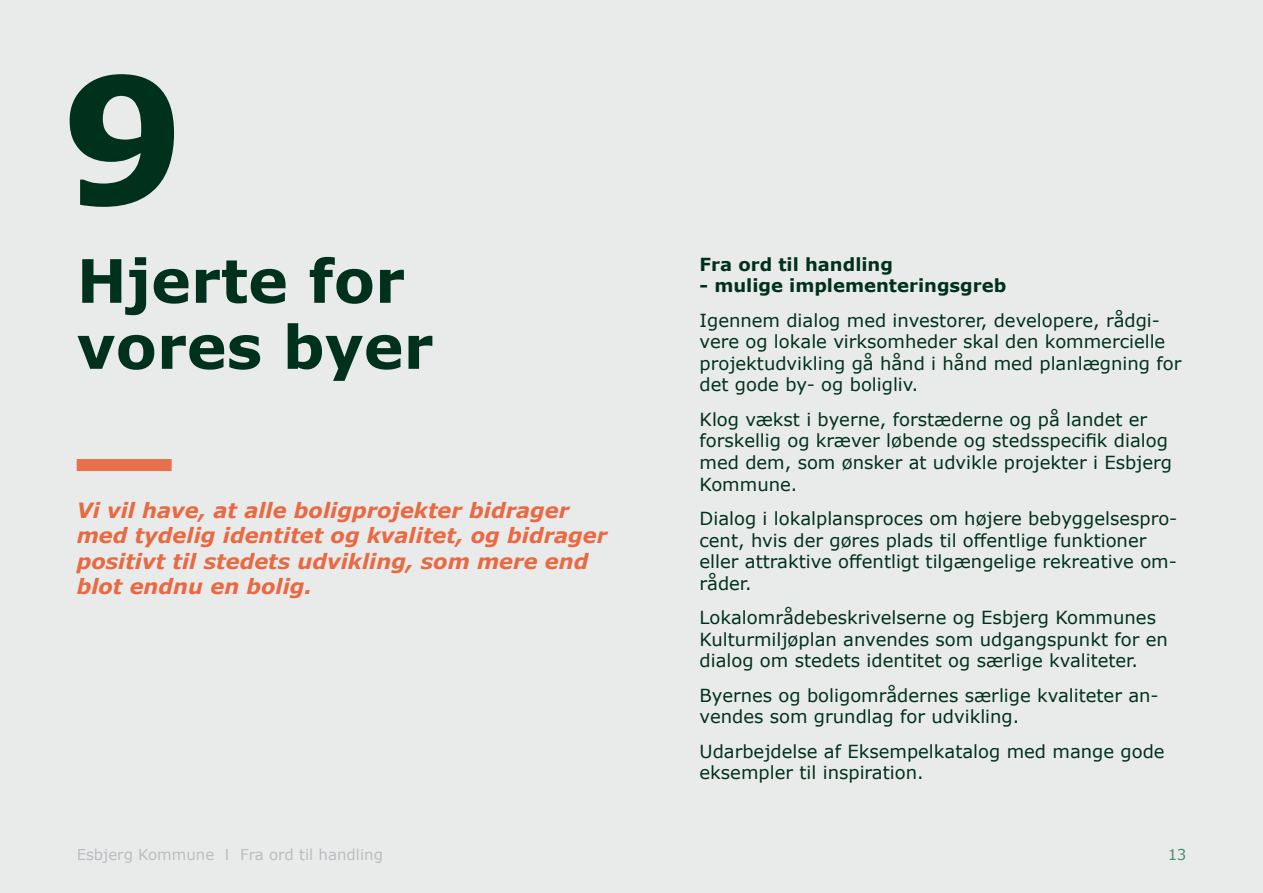
<style>
.page{position:relative;width:1263px;height:893px;background:#e9eaea}
.page>*{position:absolute;margin:0;border:0;box-sizing:border-box;transform-origin:0 0}
.t1{font:700 175.5px "Verdana";color:#00311c}
.t2{font:700 60px/66px "Verdana";color:#00311c}
.t3{font:italic 700 21px/25.5px "Verdana";color:#e86a43}
.t4{font:18px/21.6px "Verdana";color:#00311c}
.t5{font:700 18px "Verdana";color:#00311c}
.t6{font:15px "Verdana";color:#a8a9ad}
.t7{font:15px "Verdana";color:#0c6a32}
</style>
<div class="page">
<div style="left:77px;top:459px;width:95px;height:12px;background:#e9704c"></div>
<p class="t1" style="left:61px;top:16px;width:126px">9</p>
<p class="t2" style="left:77px;top:247px;width:358px">Hjerte for vores byer</p>
<p class="t3" style="left:77px;top:497px;width:532px">Vi vil have, at alle boligprojekter bidrager med tydelig identitet og kvalitet, og bidrager positivt til stedets udvikling, som mere end blot endnu en bolig.</p>
<p class="t5" style="left:699px;top:251px;width:195px">Fra ord til handling</p>
<p class="t5" style="left:699px;top:273px;width:308px">- mulige implementeringsgreb</p>
<p class="t4" style="left:699px;top:309px;width:483px">Igennem dialog med investorer, developere, rådgi&shy;vere og lokale virksomheder skal den kommercielle projektudvikling gå hånd i hånd med planlægning for det gode by- og boligliv.</p>
<p class="t4" style="left:699px;top:408px;width:474px">Klog vækst i byerne, forstæderne og på landet er forskellig og kræver løbende og stedsspecifik dialog med dem, som ønsker at udvikle projekter i Esbjerg Kommune.</p>
<p class="t4" style="left:699px;top:507px;width:479px">Dialog i lokalplansproces om højere bebyggelsespro&shy;cent, hvis der gøres plads til offentlige funktioner eller attraktive offentligt tilgængelige rekreative om&shy;råder.</p>
<p class="t4" style="left:699px;top:607px;width:470px">Lokalområdebeskrivelserne og Esbjerg Kommunes<br>Kulturmiljøplan anvendes som udgangspunkt for en dialog om stedets identitet og særlige kvaliteter.</p>
<p class="t4" style="left:699px;top:684px;width:461px">Byernes og boligområdernes særlige kvaliteter an&shy;vendes som grundlag for udvikling.</p>
<p class="t4" style="left:699px;top:740px;width:467px">Udarbejdelse af Eksempelkatalog med mange gode eksempler til inspiration.</p>
<p class="t6" style="left:77px;top:844px;width:308px">Esbjerg Kommune I Fra ord til handling</p>
<p class="t7" style="left:1167px;top:844px;width:21px">13</p>
</div>
